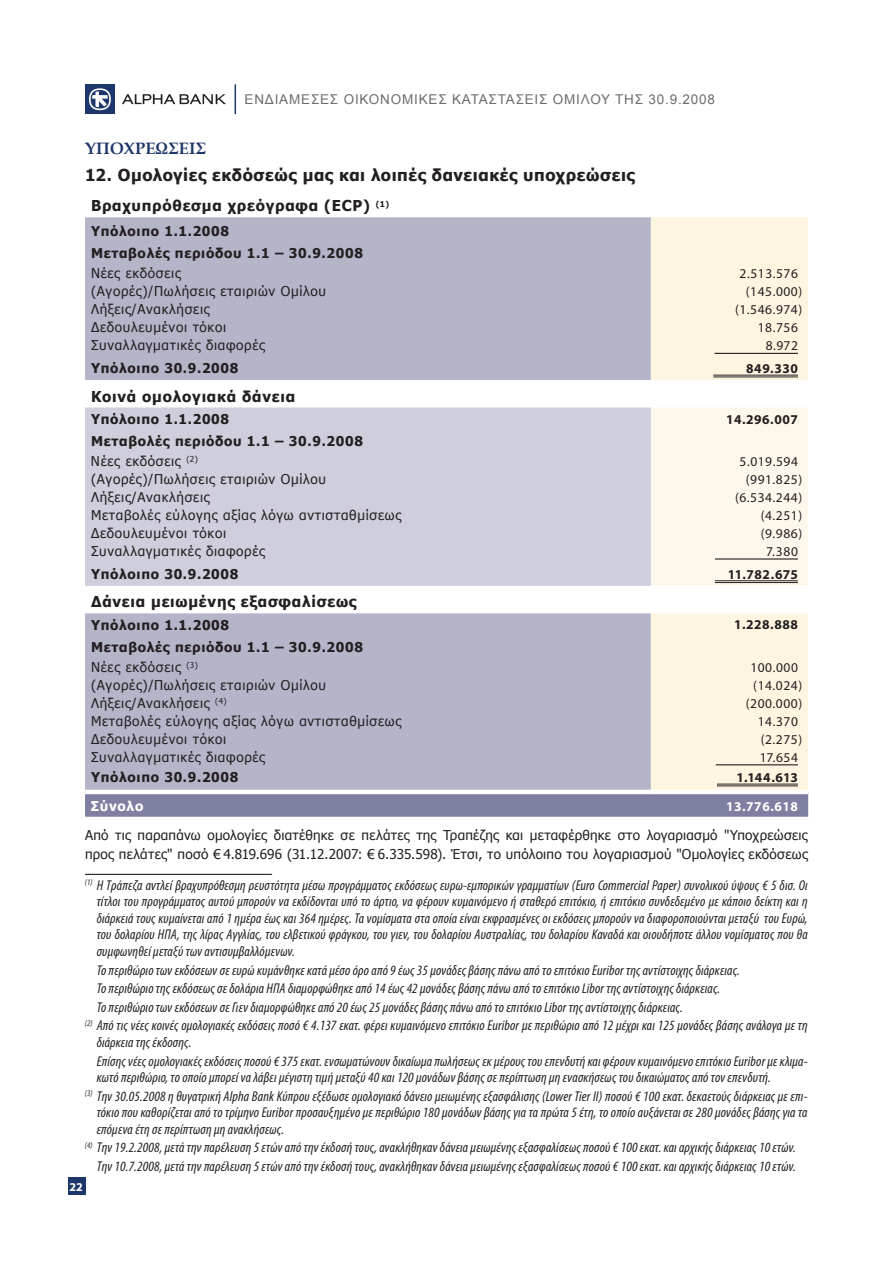
<style>
.page{position:relative;width:893px;height:1263px;background:#fff}
.page>*{position:absolute;margin:0;border:0;box-sizing:border-box;transform-origin:0 0}
.t1{font:700 16.5px "Tahoma";letter-spacing:.035em;color:#231f20}
.t2{font:700 16.5px "Book Antiqua";letter-spacing:.01em;color:#1e376a}
.t3{font:700 15px "Tahoma";letter-spacing:.05em;color:#231f20}
.t4{font:italic condensed 14.25px/16.5px "Myriad Pro";letter-spacing:.01em;color:#231f20}
.t5{font:13.5px "Tahoma";letter-spacing:.05em;color:#231f20}
.t6{font:700 13.5px/20.1px "Tahoma";letter-spacing:.05em;color:#231f20}
.t7{font:13.5px/18.8px "Tahoma";letter-spacing:.02em;color:#231f20}
.t8{font:13.5px "Myriad Pro";letter-spacing:.04em;color:#231f20}
.t9{font:13.5px "Arial";letter-spacing:.06em;color:#6c6d70}
.t10{font:700 13.5px "Myriad Pro";letter-spacing:.04em;color:#231f20}
.t11{font:700 13.5px "Myriad Pro";letter-spacing:.04em;color:#fff}
.t12{font:700 13.5px "Tahoma";letter-spacing:.05em;color:#fff}
.t13{font:700 12px "Myriad Pro";color:#fff}
.s1{font-weight:400}
</style>
<div class="page">
<div style="left:68px;top:1178px;width:17px;height:17px;background:#1e376a"></div>
<div style="left:85px;top:84px;width:30px;height:30px;background:#1e376a"></div>
<svg style="left:89px;top:88px;width:22px;height:22px"></svg>
<svg style="left:91px;top:90px;width:18px;height:19px"></svg>
<svg style="left:92px;top:91px;width:16px;height:16px"></svg>
<svg style="left:122px;top:94px;width:104px;height:10px"></svg>
<hr style="left:235px;top:84px;width:1px;height:30px;background:#1e376a">
<hr style="left:85px;top:874px;width:187px;height:1px;background:#231f20">
<div style="left:85px;top:217px;width:566px;height:163px;background:#b5b5ca"></div>
<div style="left:651px;top:217px;width:157px;height:163px;background:#fef5e1"></div>
<div style="left:85px;top:407px;width:566px;height:179px;background:#cfcedc"></div>
<div style="left:651px;top:408px;width:157px;height:178px;background:#fef8ec"></div>
<svg style="left:85px;top:613px;width:723px;height:204px;background:#bcbbc9"></svg>
<hr style="left:85px;top:790px;width:566px;height:4px;background:#fff">
<hr style="left:651px;top:790px;width:157px;height:4px;background:#fff">
<hr style="left:715px;top:353px;width:83px;height:1px;background:#231f20">
<hr style="left:713px;top:375px;width:85px;height:1px;background:#231f20">
<hr style="left:713px;top:376px;width:85px;height:1px;background:#231f20">
<hr style="left:715px;top:558px;width:83px;height:1px;background:#231f20">
<hr style="left:715px;top:580px;width:83px;height:1px;background:#231f20">
<hr style="left:715px;top:582px;width:83px;height:1px;background:#231f20">
<hr style="left:716px;top:764px;width:82px;height:1px;background:#231f20">
<hr style="left:717px;top:784px;width:81px;height:1px;background:#231f20">
<hr style="left:717px;top:785px;width:81px;height:1px;background:#231f20">
<p class="t9" style="left:245px;top:91px;width:472px">ΕΝΔΙΑΜΕΣΕΣ ΟΙΚΟΝΟΜΙΚΕΣ ΚΑΤΑΣΤΑΣΕΙΣ ΟΜΙΛΟΥ ΤΗΣ 30.9.2008</p>
<p class="t2" style="left:85px;top:138px;width:122px">Υποχρεώσεις</p>
<p class="t1" style="left:85px;top:163px;width:551px">12. Ομολογίες εκδόσεώς μας και λοιπές δανειακές υποχρεώσεις</p>
<p class="t3" style="left:91px;top:195px;width:300px">Βραχυπρόθεσμα χρεόγραφα (ECP) <sup>(1)</sup></p>
<p class="t6" style="left:91px;top:219px;width:273px;line-height:22.2px">Υπόλοιπο 1.1.2008<br>Μεταβολές περιόδου 1.1 – 30.9.2008</p>
<p class="t5" style="left:91px;top:264px;width:91px">Νέες εκδόσεις</p>
<p class="t8" style="left:740px;top:266px;width:60px">2.513.576</p>
<p class="t5" style="left:91px;top:282px;width:237px">(Αγορές)/Πωλήσεις εταιριών Ομίλου</p>
<p class="t8" style="left:746px;top:284px;width:58px">(145.000)</p>
<p class="t5" style="left:91px;top:300px;width:120px">Λήξεις/Ανακλήσεις</p>
<p class="t8" style="left:735px;top:302px;width:69px">(1.546.974)</p>
<p class="t5" style="left:91px;top:318px;width:137px">Δεδουλευμένοι τόκοι</p>
<p class="t8" style="left:758px;top:320px;width:42px">18.756</p>
<p class="t5" style="left:91px;top:336px;width:176px">Συναλλαγματικές διαφορές</p>
<p class="t8" style="left:766px;top:337px;width:34px">8.972</p>
<p class="t6" style="left:91px;top:357px;width:149px">Υπόλοιπο 30.9.2008</p>
<p class="t10" style="left:746px;top:360px;width:53px">849.330</p>
<p class="t3" style="left:91px;top:385px;width:206px">Κοινά ομολογιακά δάνεια</p>
<p class="t6" style="left:91px;top:408px;width:140px">Υπόλοιπο 1.1.2008</p>
<p class="t10" style="left:726px;top:410px;width:73px">14.296.007</p>
<p class="t6" style="left:91px;top:430px;width:273px">Μεταβολές περιόδου 1.1 – 30.9.2008<br><span class="s1">Νέες εκδόσεις</span> <sup>(2)</sup></p>
<p class="t8" style="left:739px;top:453px;width:60px">5.019.594</p>
<p class="t5" style="left:91px;top:470px;width:237px">(Αγορές)/Πωλήσεις εταιριών Ομίλου</p>
<p class="t8" style="left:746px;top:471px;width:58px">(991.825)</p>
<p class="t5" style="left:91px;top:488px;width:120px">Λήξεις/Ανακλήσεις</p>
<p class="t8" style="left:735px;top:489px;width:69px">(6.534.244)</p>
<p class="t5" style="left:91px;top:506px;width:312px">Μεταβολές εύλογης αξίας λόγω αντισταθμίσεως</p>
<p class="t8" style="left:761px;top:507px;width:43px">(4.251)</p>
<p class="t5" style="left:91px;top:524px;width:137px">Δεδουλευμένοι τόκοι</p>
<p class="t8" style="left:761px;top:525px;width:43px">(9.986)</p>
<p class="t5" style="left:91px;top:542px;width:176px">Συναλλαγματικές διαφορές</p>
<p class="t8" style="left:766px;top:543px;width:33px">7.380</p>
<p class="t6" style="left:91px;top:563px;width:149px">Υπόλοιπο 30.9.2008</p>
<p class="t10" style="left:728px;top:565px;width:71px">11.782.675</p>
<p class="t3" style="left:91px;top:591px;width:267px">Δάνεια μειωμένης εξασφαλίσεως</p>
<p class="t6" style="left:91px;top:614px;width:140px">Υπόλοιπο 1.1.2008</p>
<p class="t10" style="left:734px;top:616px;width:65px">1.228.888</p>
<p class="t6" style="left:91px;top:636px;width:273px">Μεταβολές περιόδου 1.1 – 30.9.2008<br><span class="s1">Νέες εκδόσεις</span> <sup>(3)</sup></p>
<p class="t8" style="left:750px;top:659px;width:49px">100.000</p>
<p class="t5" style="left:91px;top:676px;width:237px">(Αγορές)/Πωλήσεις εταιριών Ομίλου</p>
<p class="t8" style="left:753px;top:677px;width:50px">(14.024)</p>
<p class="t5" style="left:91px;top:694px;width:137px">Λήξεις/Ανακλήσεις <sup>(4)</sup></p>
<p class="t8" style="left:746px;top:695px;width:58px">(200.000)</p>
<p class="t5" style="left:91px;top:712px;width:312px">Μεταβολές εύλογης αξίας λόγω αντισταθμίσεως</p>
<p class="t8" style="left:758px;top:713px;width:42px">14.370</p>
<p class="t5" style="left:91px;top:730px;width:137px">Δεδουλευμένοι τόκοι</p>
<p class="t8" style="left:761px;top:731px;width:43px">(2.275)</p>
<p class="t5" style="left:91px;top:748px;width:176px">Συναλλαγματικές διαφορές</p>
<p class="t8" style="left:760px;top:749px;width:39px">17.654</p>
<p class="t6" style="left:91px;top:766px;width:149px">Υπόλοιπο 30.9.2008</p>
<p class="t10" style="left:737px;top:769px;width:63px">1.144.613</p>
<p class="t12" style="left:91px;top:796px;width:54px">Σύνολο</p>
<p class="t11" style="left:726px;top:797px;width:73px">13.776.618</p>
<p class="t7" style="left:85px;top:825px;width:724px">Από τις παραπάνω ομολογίες διατέθηκε σε πελάτες της Τραπέζης και μεταφέρθηκε στο λογαριασμό "Υποχρεώσεις προς πελάτες" ποσό € 4.819.696 (31.12.2007: € 6.335.598). Έτσι, το υπόλοιπο του λογαριασμού "Ομολογίες εκδόσεως</p>
<p class="t4" style="left:97px;top:877px;width:713px;text-align:justify;text-indent:-12px"><sup>(1)</sup> Η Τράπεζα αντλεί βραχυπρόθεσμη ρευστότητα μέσω προγράμματος εκδόσεως ευρω-εμπορικών γραμματίων (Euro Commercial Paper) συνολικού ύψους € 5 δισ. Οι τίτλοι του προγράμματος αυτού μπορούν να εκδίδονται υπό το άρτιο, να φέρουν κυμαινόμενο ή σταθερό επιτόκιο, ή επιτόκιο συνδεδεμένο με κάποιο δείκτη και η διάρκειά τους κυμαίνεται από 1 ημέρα έως και 364 ημέρες. Τα νομίσματα στα οποία είναι εκφρασμένες οι εκδόσεις μπορούν να διαφοροποιούνται μεταξύ του Ευρώ, του δολαρίου ΗΠΑ, της λίρας Αγγλίας, του ελβετικού φράγκου, του γιεν, του δολαρίου Αυστραλίας, του δολαρίου Καναδά και οιουδήποτε άλλου νομίσματος που θα συμφωνηθεί μεταξύ των αντισυμβαλλόμενων.</p>
<p class="t4" style="left:97px;top:961px;width:645px">Το περιθώριο των εκδόσεων σε ευρώ κυμάνθηκε κατά μέσο όρο από 9 έως 35 μονάδες βάσης πάνω από το επιτόκιο Euribor της αντίστοιχης διάρκειας.</p>
<p class="t4" style="left:97px;top:980px;width:625px">Το περιθώριο της εκδόσεως σε δολάρια ΗΠΑ διαμορφώθηκε από 14 έως 42 μονάδες βάσης πάνω από το επιτόκιο Libor της αντίστοιχης διάρκειας.</p>
<p class="t4" style="left:97px;top:999px;width:588px">Το περιθώριο των εκδόσεων σε Γιεν διαμορφώθηκε από 20 έως 25 μονάδες βάσης πάνω από το επιτόκιο Libor της αντίστοιχης διάρκειας.</p>
<p class="t4" style="left:85px;top:1017px;width:724px"><sup>(2)</sup> Από τις νέες κοινές ομολογιακές εκδόσεις ποσό € 4.137 εκατ. φέρει κυμαινόμενο επιτόκιο Euribor με περιθώριο από 12 μέχρι και 125 μονάδες βάσης ανάλογα με τη</p>
<p class="t4" style="left:97px;top:1033px;width:712px;line-height:18.6px">διάρκεια της έκδοσης.<br>Επίσης νέες ομολογιακές εκδόσεις ποσού € 375 εκατ. ενσωματώνουν δικαίωμα πωλήσεως εκ μέρους του επενδυτή και φέρουν κυμαινόμενο επιτόκιο Euribor με κλιμα-</p>
<p class="t4" style="left:85px;top:1068px;width:724px;line-height:18.6px;text-indent:12px">κωτό περιθώριο, το οποίο μπορεί να λάβει μέγιστη τιμή μεταξύ 40 και 120 μονάδων βάσης σε περίπτωση μη ενασκήσεως του δικαιώματος από τον επενδυτή.<br><sup>(3)</sup> Την 30.05.2008 η θυγατρική Alpha Bank Κύπρου εξέδωσε ομολογιακό δάνειο μειωμένης εξασφάλισης (Lower Tier II) ποσού € 100 εκατ. δεκαετούς διάρκειας με επι-</p>
<p class="t4" style="left:97px;top:1104px;width:712px">τόκιο που καθορίζεται από το τρίμηνο Euribor προσαυξημένο με περιθώριο 180 μονάδων βάσης για τα πρώτα 5 έτη, το οποίο αυξάνεται σε 280 μονάδες βάσης για τα επόμενα έτη σε περίπτωση μη ανακλήσεως.</p>
<p class="t4" style="left:85px;top:1138px;width:713px;line-height:18.6px;text-align:right"><sup>(4)</sup> Την 19.2.2008, μετά την παρέλευση 5 ετών από την έκδοσή τους, ανακλήθηκαν δάνεια μειωμένης εξασφαλίσεως ποσού € 100 εκατ. και αρχικής διάρκειας 10 ετών.<br>Την 10.7.2008, μετά την παρέλευση 5 ετών από την έκδοσή τους, ανακλήθηκαν δάνεια μειωμένης εξασφαλίσεως ποσού € 100 εκατ. και αρχικής διάρκειας 10 ετών.</p>
<p class="t13" style="left:70px;top:1179px;width:15px">22</p>
</div>
